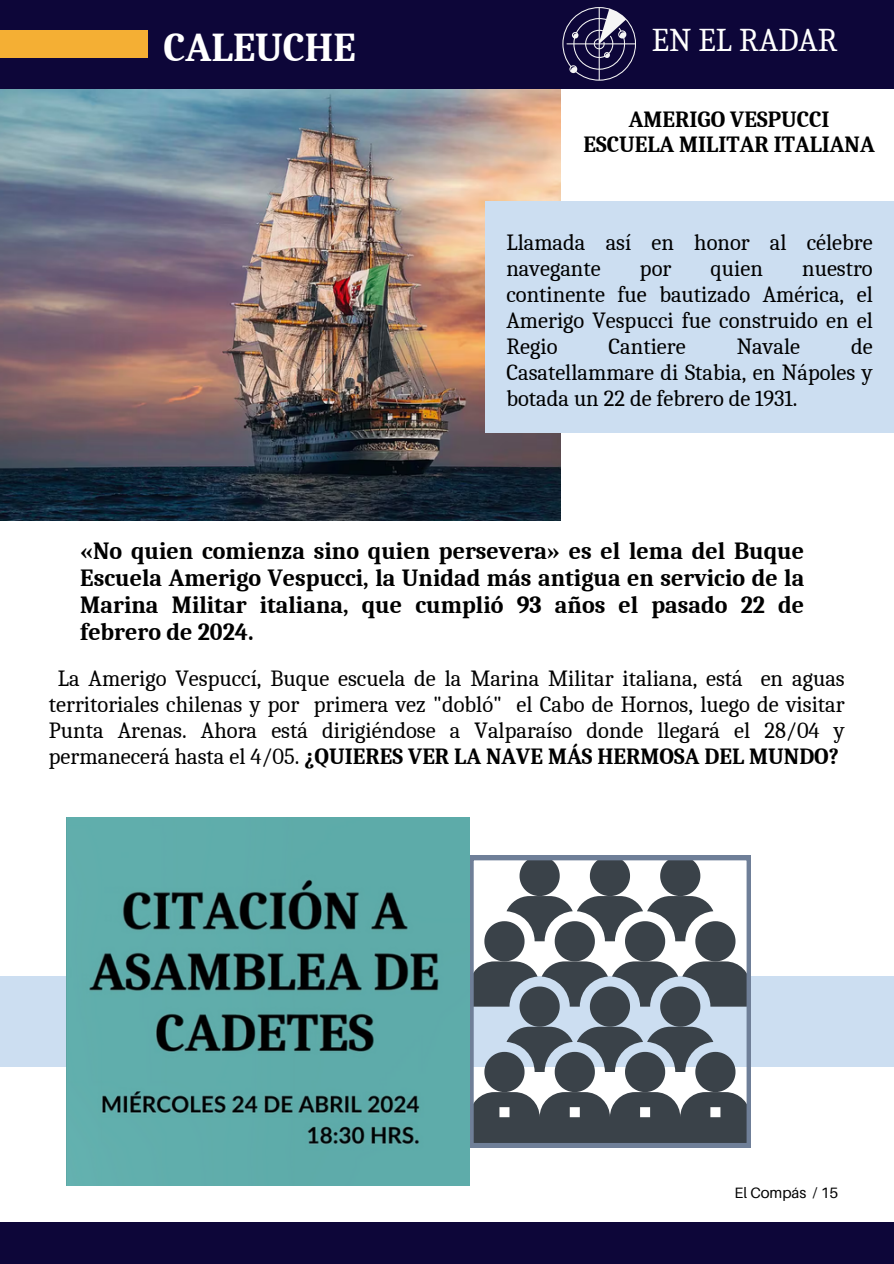
<style>
.page{position:relative;width:894px;height:1264px;background:#fff}
.page>*{position:absolute;margin:0;border:0;box-sizing:border-box;transform-origin:0 0}
.t1{font:700 39.75px "Caladea";color:#fff}
.t2{font:32.25px "Caladea";color:#fff}
.t3{font:700 24px/27px "Caladea";color:#000;text-align:justify}
.t4{font:22.5px/25.8px "Caladea";color:#000;text-align:justify}
.t5{font:700 22.5px/25.8px "Caladea";color:#000;text-align:center}
.t6{font:15px "Aileron";color:#000}
.s1{font-weight:700}
</style>
<div class="page">
<div style="left:0;top:0;width:893px;height:89px;background:#0d0639"></div>
<div style="left:0;top:30px;width:148px;height:28px;background:#f4af34"></div>
<div style="left:0;top:1222px;width:893px;height:41px;background:#0d0639"></div>
<div style="left:0;top:976px;width:893px;height:90px;background:#ccdef1"></div>
<svg style="left:469px;top:855px;width:281px;height:292px"></svg>
<img style="left:66px;top:817px;width:403px;height:368px">
<img style="left:0;top:89px;width:560px;height:431px">
<div style="left:485px;top:201px;width:408px;height:231px;background:#ccdef1"></div>
<svg style="left:562px;top:7px;width:73px;height:73px"></svg>
<h1 class="t1" style="left:163px;top:25px;width:193px">CALEUCHE</h1>
<h2 class="t2" style="left:651px;top:22px;width:187px">EN EL RADAR</h2>
<p class="t5" style="left:583px;top:106px;width:292px">AMERIGO VESPUCCI<br>ESCUELA MILITAR ITALIANA</p>
<p class="t4" style="left:506px;top:230px;width:368px">Llamada así en honor al célebre navegante</p>
<p class="t4" style="left:639px;top:256px;width:33px">por</p>
<p class="t4" style="left:710px;top:256px;width:54px">quien</p>
<p class="t4" style="left:506px;top:256px;width:368px;text-indent:295px">nuestro continente fue bautizado América, el Amerigo Vespucci fue construido en el Regio</p>
<p class="t4" style="left:506px;top:333px;width:368px;text-indent:344px">de Casatellammare di Stabia, en Nápoles y botada un 22 de febrero de 1931.</p>
<p class="t4" style="left:608px;top:333px;width:79px">Cantiere</p>
<p class="t4" style="left:736px;top:333px;width:65px">Navale</p>
<p class="t3" style="left:80px;top:538px;width:725px">«No quien comienza sino quien persevera» es el lema del Buque Escuela Amerigo Vespucci, la Unidad más antigua en servicio de la Marina Militar italiana, que cumplió 93 años el pasado 22 de febrero de 2024.</p>
<p class="t4" style="left:49px;top:665px;width:797px;text-align:center">La Amerigo Vespuccí, Buque escuela de la Marina Militar italiana, está en aguas territoriales chilenas y por primera vez "dobló" el Cabo de Hornos, luego de visitar Punta Arenas. Ahora está dirigiéndose a Valparaíso donde llegará el 28/04 y permanecerá hasta el 4/05. <span class="s1">¿QUIERES VER LA NAVE MÁS HERMOSA DEL MUNDO?</span></p>
<p class="t6" style="left:734px;top:1183px;width:105px">El Compás / 15</p>
</div>
